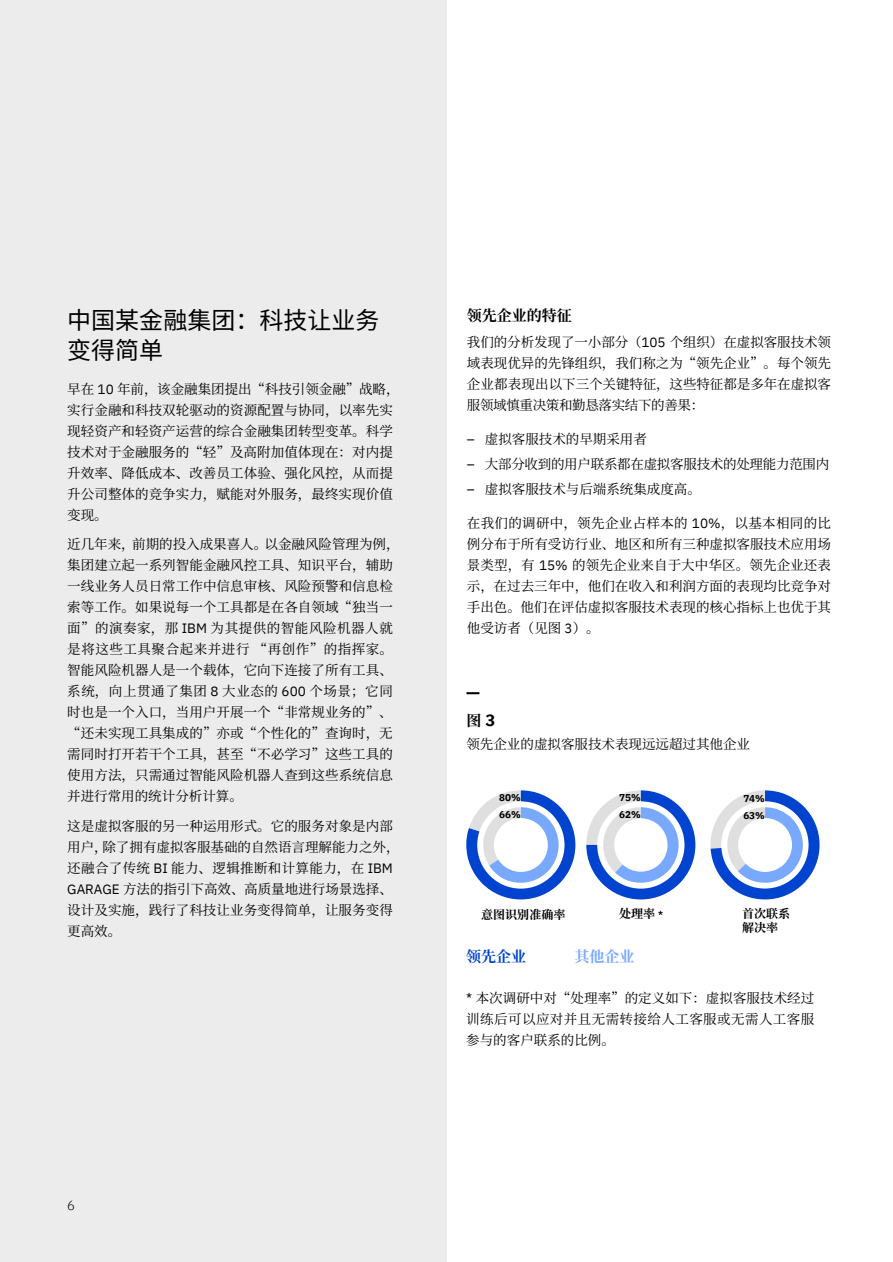
<style>
.page{position:relative;width:893px;height:1262px;background:#fff}
.page>*{position:absolute;margin:0;border:0;box-sizing:border-box;transform-origin:0 0}
.Paragraph_Style34{font:24px/30px "Noto Sans CJ Ksc";color:#000}
.Paragraph_Style17{font:700 15px "Noto Serif CJ Ksc";color:#000}
.Paragraph_Style1{font:700 15px "Noto Serif CJ Ksc";color:#0043ce}
.Paragraph_Style1-2{font:700 15px "Noto Serif CJ Ksc";color:#78a9ff}
.Paragraph_Style33{font:700 15px "Noto Serif CJ Ksc";color:#000}
.Paragraph_Style1-3{font:13.5px/21px "Noto Serif CJ Ksc";letter-spacing:.005em;color:#000}
.Paragraph_Style24{font:13.5px/21px "Noto Serif CJ Ksc";color:#000;text-align:justify}
.Paragraph_Style39{font:13.5px "Noto Serif CJ Ksc";letter-spacing:-.02em;color:#000}
.Paragraph_Style40{font:13.5px "Noto Serif CJ Ksc";color:#000}
.t1{font:300 13.2px "IBM Plex Sans";color:#000}
.Paragraph_Style26{font:700 12px "Noto Serif CJ Ksc";color:#000}
.Paragraph_Style41{font:700 12px "Noto Serif CJ Ksc";color:#000}
.Paragraph_Style43{font:700 12px "Noto Serif CJ Ksc";color:#000}
.Paragraph_Style37{font:700 9.9px/17.1px "IBM Plex Sans";color:#000}
.s1{font-family:"IBM Plex Sans"}
.s2{font-family:"IBM Plex Sans";font-size:16.5px}
.s3{font-family:"IBM Plex Sans";font-size:8.25px}
</style>
<div class="page">
<div style="left:0;top:0;width:446px;height:1262px;background:#ececec"></div>
<svg style="left:466px;top:692px;width:13px;height:2px"></svg>
<svg style="left:586px;top:790px;width:109px;height:109px"></svg>
<svg style="left:710px;top:790px;width:109px;height:109px"></svg>
<svg style="left:466px;top:790px;width:109px;height:109px"></svg>
<p class="Paragraph_Style34" style="left:67px;top:306px;width:313px">中国某金融集团：科技让业务变得简单</p>
<p class="Paragraph_Style1-3" style="left:67px;top:378px;width:334px">早在 <span class="s1">10</span> 年前，该金融集团提出“科技引领金融”战略，实行金融和科技双轮驱动的资源配置与协同，以率先实现轻资产和轻资产运营的综合金融集团转型变革。科学技术对于金融服务的“轻”及高附加值体现在：对内提升效率、降低成本、改善员工体验、强化风控，从而提升公司整体的竞争实力，赋能对外服务，最终实现价值变现。</p>
<p class="Paragraph_Style1-3" style="left:67px;top:534px;width:334px">近几年来，前期的投入成果喜人。以金融风险管理为例，集团建立起一系列智能金融风控工具、知识平台，辅助一线业务人员日常工作中信息审核、风险预警和信息检索等工作。如果说每一个工具都是在各自领域“独当一面”的演奏家，那 <span class="s1">IBM</span> 为其提供的智能风险机器人就是将这些工具聚合起来并进行 “再创作”的指挥家。智能风险机器人是一个载体，它向下连接了所有工具、系统，向上贯通了集团 <span class="s1">8</span> 大业态的 <span class="s1">600</span> 个场景；它同时也是一个入口，当用户开展一个“非常规业务的”、“还未实现工具集成的”亦或“个性化的”查询时，无需同时打开若干个工具，甚至“不必学习”这些工具的使用方法，只需通过智能风险机器人查到这些系统信息并进行常用的统计分析计算。</p>
<p class="Paragraph_Style1-3" style="left:67px;top:815px;width:334px">这是虚拟客服的另一种运用形式。它的服务对象是内部用户，除了拥有虚拟客服基础的自然语言理解能力之外，还融合了传统 <span class="s1">BI</span> 能力、逻辑推断和计算能力，在 <span class="s1">IBM<br>GARAGE</span> 方法的指引下高效、高质量地进行场景选择、设计及实施，践行了科技让业务变得简单，让服务变得更高效。</p>
<p class="t1" style="left:67px;top:1195px;width:9px">6</p>
<p class="Paragraph_Style17" style="left:467px;top:307px;width:106px">领先企业的特征</p>
<p class="Paragraph_Style1-3" style="left:467px;top:332px;width:366px;text-align:justify">我们的分析发现了一小部分（<span class="s1">105</span> 个组织）在虚拟客服技术领域表现优异的先锋组织，我们称之为“领先企业”。每个领先企业都表现出以下三个关键特征，这些特征都是多年在虚拟客服领域慎重决策和勤恳落实结下的善果：</p>
<p class="Paragraph_Style1-3" style="left:467px;top:428px;width:181px"><span class="s1">–</span> 虚拟客服技术的早期采用者</p>
<p class="Paragraph_Style39" style="left:467px;top:456px;width:364px"><span class="s1">–</span> 大部分收到的用户联系都在虚拟客服技术的处理能力范围内</p>
<p class="Paragraph_Style40" style="left:467px;top:481px;width:235px"><span class="s1">–</span> 虚拟客服技术与后端系统集成度高。</p>
<p class="Paragraph_Style24" style="left:467px;top:513px;width:366px">在我们的调研中，领先企业占样本的 <span class="s1">10%</span>，以基本相同的比例分布于所有受访行业、地区和所有三种虚拟客服技术应用场景类型，有 <span class="s1">15%</span> 的领先企业来自于大中华区。领先企业还表示，在过去三年中，他们在收入和利润方面的表现均比竞争对手出色。他们在评估虚拟客服技术表现的核心指标上也优于其他受访者（见图 <span class="s1">3</span>）。</p>
<p class="Paragraph_Style33" style="left:466px;top:712px;width:30px">图 <span class="s2">3</span></p>
<p class="Paragraph_Style1-3" style="left:466px;top:733px;width:285px">领先企业的虚拟客服技术表现远远超过其他企业</p>
<p class="Paragraph_Style37" style="left:499px;top:788px;width:23px">80%<br>66%</p>
<p class="Paragraph_Style37" style="left:619px;top:788px;width:23px">75%<br>62%</p>
<p class="Paragraph_Style37" style="left:743px;top:789px;width:23px">74%<br>63%</p>
<p class="Paragraph_Style26" style="left:619px;top:907px;width:45px">处理率 <span class="s3">*</span></p>
<p class="Paragraph_Style26" style="left:742px;top:907px;width:49px">首次联系</p>
<p class="Paragraph_Style43" style="left:742px;top:920px;width:37px">解决率</p>
<p class="Paragraph_Style41" style="left:481px;top:907px;width:85px">意图识别准确率</p>
<p class="Paragraph_Style1" style="left:466px;top:947px;width:61px">领先企业</p>
<p class="Paragraph_Style1-2" style="left:574px;top:947px;width:61px">其他企业</p>
<p class="Paragraph_Style24" style="left:466px;top:988px;width:349px"><span class="s1">*</span> 本次调研中对“处理率”的定义如下：虚拟客服技术经过训练后可以应对并且无需转接给人工客服或无需人工客服参与的客户联系的比例。</p>
</div>
